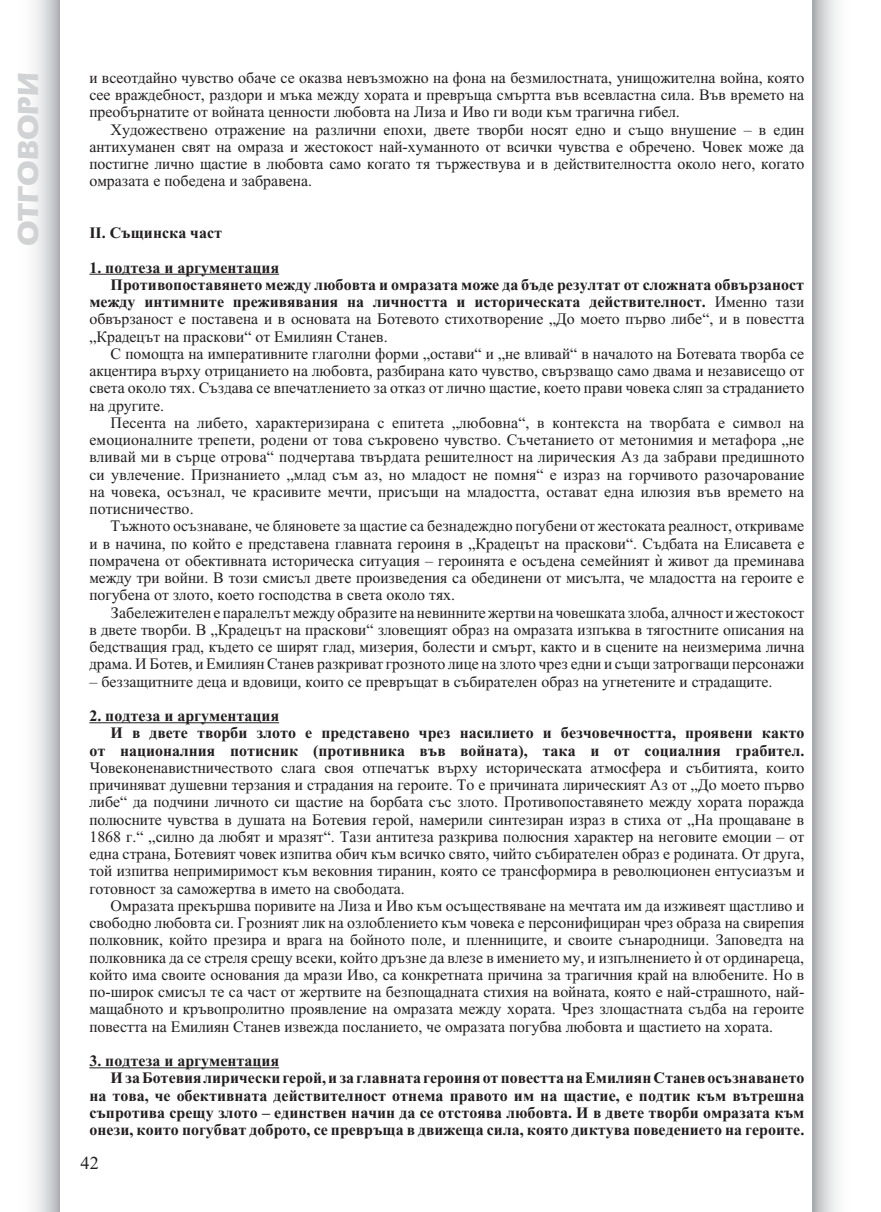
<style>
.page{position:relative;width:881px;height:1212px;background:#fff}
.page>*{position:absolute;margin:0;border:0;box-sizing:border-box;transform-origin:0 0}
.t1{font:700 30px "SP Era";color:#d1d2d4}
.t2{font:18px "SP Time ML";color:#231f20}
.t3{font:15.75px/17.2px "SP Time ML";color:#231f20;text-align:justify}
.t4{font:700 15.75px "SP Time ML";color:#231f20}
.s1{font-weight:400}
</style>
<div class="page">
<svg style="left:34px;top:0;width:26px;height:1212px"></svg>
<svg style="left:812px;top:0;width:25px;height:1212px"></svg>
<hr style="left:89px;top:274px;width:190px;height:1px;background:#231f20">
<hr style="left:89px;top:722px;width:190px;height:1px;background:#231f20">
<hr style="left:89px;top:1067px;width:190px;height:1px;background:#231f20">
<h1 class="t1" style="left:11px;top:246px;width:176px;rotate:-90deg">ОТГОВОРИ</h1>
<p class="t3" style="left:89px;top:68px;width:716px">и всеотдайно чувство обаче се оказва невъзможно на фона на безмилостната, унищожителна война, която сее враждебност, раздори и мъка между хората и превръща смъртта във всевластна сила. Във времето на преобърнатите от войната ценности любовта на Лиза и Иво ги води към трагична гибел.</p>
<p class="t3" style="left:89px;top:120px;width:716px;text-indent:21px">Художествено отражение на различни епохи, двете творби носят едно и също внушение – в един антихуманен свят на омраза и жестокост най-хуманното от всички чувства е обречено. Човек може да постигне лично щастие в любовта само когато тя тържествува и в действителността около него, когато омразата е победена и забравена.</p>
<p class="t4" style="left:89px;top:222px;width:134px">II. Същинска част</p>
<p class="t4" style="left:89px;top:256px;width:191px">1. подтеза и аргументация</p>
<p class="t4" style="left:111px;top:273px;width:695px">Противопоставянето между любовта и омразата може да бъде резултат от сложната обвързаност</p>
<p class="t4" style="left:89px;top:291px;width:716px">между интимните преживявания на личността и историческата действителност. <span class="s1">Именно тази</span></p>
<p class="t3" style="left:89px;top:310px;width:716px">обвързаност е поставена и в основата на Ботевото стихотворение „До моето първо либе“, и в повестта</p>
<p class="t3" style="left:89px;top:327px;width:300px">„Крадецът на праскови“ от Емилиян Станев.</p>
<p class="t3" style="left:111px;top:344px;width:695px">С помощта на императивните глаголни форми „остави“ и „не вливай“ в началото на Ботевата творба се</p>
<p class="t3" style="left:89px;top:362px;width:716px">акцентира върху отрицанието на любовта, разбирана като чувство, свързващо само двама и независещо от</p>
<p class="t3" style="left:89px;top:379px;width:716px">света около тях. Създава се впечатлението за отказ от лично щастие, което прави човека сляп за страданието</p>
<p class="t3" style="left:89px;top:396px;width:76px">на другите.</p>
<p class="t3" style="left:111px;top:413px;width:695px">Песента на либето, характеризирана с епитета „любовна“, в контекста на творбата е символ на</p>
<p class="t3" style="left:89px;top:431px;width:716px">емоционалните трепети, родени от това съкровено чувство. Съчетанието от метонимия и метафора „не</p>
<p class="t3" style="left:89px;top:448px;width:716px">вливай ми в сърце отрова“ подчертава твърдата решителност на лирическия Аз да забрави предишното</p>
<p class="t3" style="left:89px;top:465px;width:716px">си увлечение. Признанието „млад съм аз, но младост не помня“ е израз на горчивото разочарование</p>
<p class="t3" style="left:89px;top:482px;width:716px">на човека, осъзнал, че красивите мечти, присъщи на младостта, остават една илюзия във времето на</p>
<p class="t3" style="left:89px;top:500px;width:106px">потисничество.</p>
<p class="t3" style="left:111px;top:517px;width:695px">Тъжното осъзнаване, че бляновете за щастие са безнадеждно погубени от жестоката реалност, откриваме</p>
<p class="t3" style="left:89px;top:534px;width:716px">и в начина, по който е представена главната героиня в „Крадецът на праскови“. Съдбата на Елисавета е</p>
<p class="t3" style="left:89px;top:551px;width:716px">помрачена от обективната историческа ситуация – героинята е осъдена семейният ѝ живот да преминава</p>
<p class="t3" style="left:89px;top:569px;width:716px">между три войни. В този смисъл двете произведения са обединени от мисълта, че младостта на героите е</p>
<p class="t3" style="left:89px;top:586px;width:367px">погубена от злото, което господства в света около тях.</p>
<p class="t3" style="left:111px;top:603px;width:695px">Забележителен е паралелът между образите на невинните жертви на човешката злоба, алчност и жестокост</p>
<p class="t3" style="left:89px;top:620px;width:716px">в двете творби. В „Крадецът на праскови“ зловещият образ на омразата изпъква в тягостните описания на</p>
<p class="t3" style="left:89px;top:637px;width:716px">бедстващия град, където се ширят глад, мизерия, болести и смърт, както и в сцените на неизмерима лична</p>
<p class="t3" style="left:89px;top:655px;width:716px">драма. И Ботев, и Емилиян Станев разкриват грозното лице на злото чрез едни и същи затрогващи персонажи</p>
<p class="t3" style="left:89px;top:672px;width:684px">– беззащитните деца и вдовици, които се превръщат в събирателен образ на угнетените и страдащите.</p>
<p class="t4" style="left:89px;top:705px;width:191px">2. подтеза и аргументация</p>
<p class="t4" style="left:111px;top:722px;width:695px">И в двете творби злото е представено чрез насилието и безчовечността, проявени както</p>
<p class="t4" style="left:89px;top:739px;width:716px">от националния потисник (противника във войната), така и от социалния грабител.</p>
<p class="t3" style="left:89px;top:758px;width:716px">Човеконенавистничеството слага своя отпечатък върху историческата атмосфера и събитията, които причиняват душевни терзания и страдания на героите. То е причината лирическият Аз от „До моето първо либе“ да подчини личното си щастие на борбата със злото. Противопоставянето между хората поражда полюсните чувства в душата на Ботевия герой, намерили синтезиран израз в стиха от „На прощаване в 1868 г.“ „силно да любят и мразят“. Тази антитеза разкрива полюсния характер на неговите емоции – от една страна, Ботевият човек изпитва обич към всичко свято, чийто събирателен образ е родината. От друга, той изпитва непримиримост към вековния тиранин, която се трансформира в революционен ентусиазъм и готовност за саможертва в името на свободата.</p>
<p class="t3" style="left:89px;top:896px;width:716px;text-indent:21px">Омразата прекършва поривите на Лиза и Иво към осъществяване на мечтата им да изживеят щастливо и свободно любовта си. Грозният лик на озлоблението към човека е персонифициран чрез образа на свирепия полковник, който презира и врага на бойното поле, и пленниците, и своите сънародници. Заповедта на полковника да се стреля срещу всеки, който дръзне да влезе в имението му, и изпълнението ѝ от ординареца, който има своите основания да мрази Иво, са конкретната причина за трагичния край на влюбените. Но в по-широк смисъл те са част от жертвите на безпощадната стихия на войната, която е най-страшното, най&shy;мащабното и кръвопролитно проявление на омразата между хората. Чрез злощастната съдба на героите повестта на Емилиян Станев извежда посланието, че омразата погубва любовта и щастието на хората.</p>
<p class="t4" style="left:89px;top:1050px;width:191px">3. подтеза и аргументация</p>
<p class="t4" style="left:111px;top:1067px;width:695px">И за Ботевия лирически герой, и за главната героиня от повестта на Емилиян Станев осъзнаването</p>
<p class="t4" style="left:89px;top:1084px;width:716px">на това, че обективната действителност отнема правото им на щастие, е подтик към вътрешна</p>
<p class="t4" style="left:89px;top:1101px;width:716px">съпротива срещу злото – единствен начин да се отстоява любовта. И в двете творби омразата към</p>
<p class="t4" style="left:89px;top:1119px;width:716px">онези, които погубват доброто, се превръща в движеща сила, която диктува поведението на героите.</p>
<p class="t2" style="left:81px;top:1150px;width:20px">42</p>
</div>
